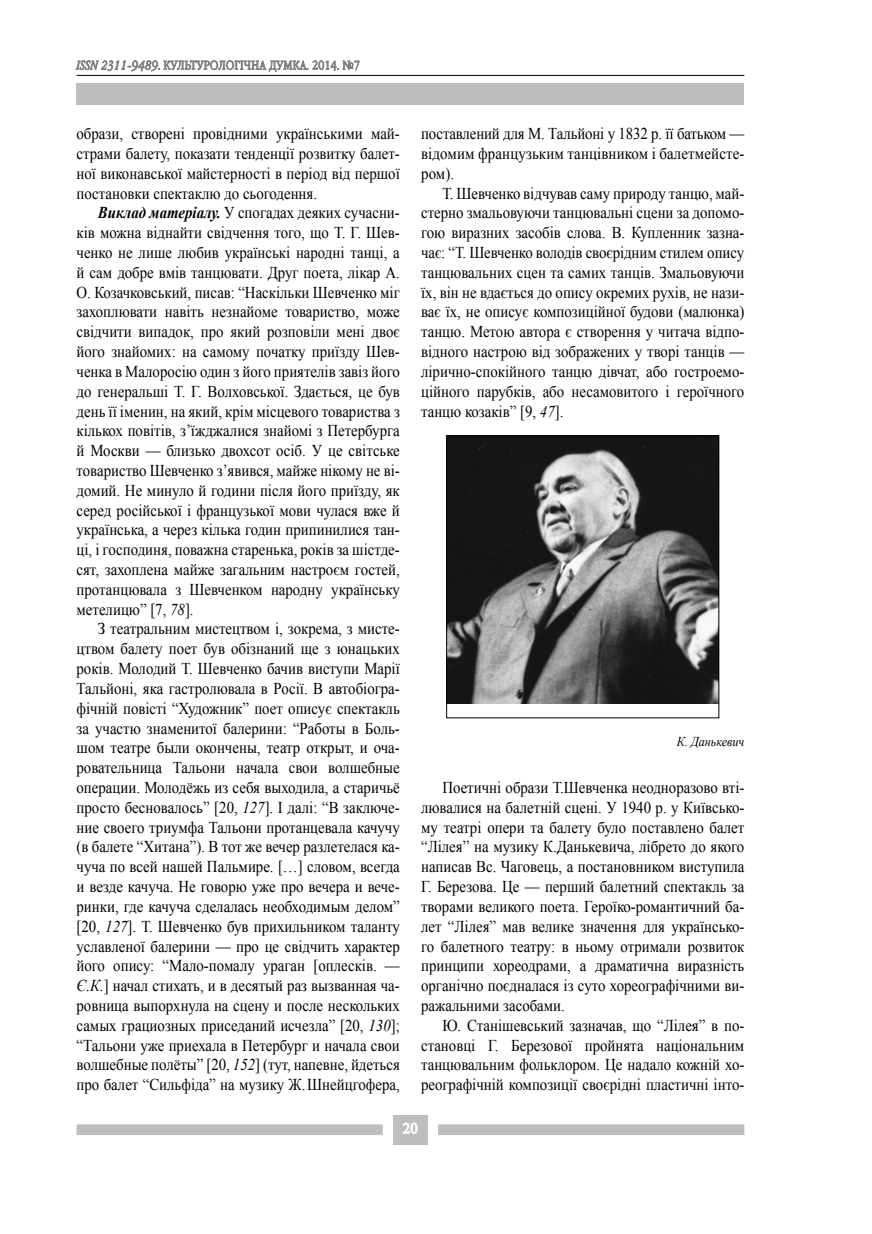
<style>
.page{position:relative;width:872px;height:1234px;background:#fff}
.page>*{position:absolute;margin:0;border:0;box-sizing:border-box;transform-origin:0 0}
.t1{font:16.5px/19.8px "Times New Roman";color:#000;text-align:justify;scale:.9 1}
.t2{font:15px "Times New Roman";color:#fff}
.t3{font:italic 13.5px "Times New Roman";color:#000;scale:.9 1}
.s1{font-weight:700;font-style:italic}
.s2{font-style:italic}
</style>
<div class="page">
<svg style="left:76px;top:60px;width:284px;height:30px"></svg>
<hr style="left:77px;top:75px;width:667px;height:1px;background:#000">
<div style="left:77px;top:84px;width:667px;height:21px;background:#bcbec0"></div>
<div style="left:393px;top:1114px;width:34px;height:30px;background:#bcbec0"></div>
<svg style="left:77px;top:1122px;width:667px;height:12px"></svg>
<img style="left:448px;top:437px;width:269px;height:266px">
<div style="left:446px;top:435px;width:273px;height:283px;border:1px solid #000"></div>
<p class="t1" style="left:77px;top:123px;width:361px">образи, створені провідними українськими май&shy;страми балету, показати тенденції розвитку балет&shy;ної виконавської майстерності в період від першої постановки спектаклю до сьогодення.</p>
<p class="t1" style="left:77px;top:202px;width:361px;text-indent:21px"><span class="s1">Виклад матеріалу.</span> У спогадах деяких сучасни&shy;ків можна віднайти свідчення того, що Т. Г. Шев&shy;ченко не лише любив українські народні танці, а й сам добре вмів танцювати. Друг поета, лікар А.<br>О. Козачковський, писав: “Наскільки Шевченко міг захоплювати навіть незнайоме товариство, може свідчити випадок, про який розповіли мені двоє його знайомих: на самому початку приїзду Шев&shy;ченка в Малоросію один з його приятелів завіз його до генеральші Т. Г. Волховської. Здається, це був день її іменин, на який, крім місцевого товариства з кількох повітів, з’їжджалися знайомі з Петербурга й Москви — близько двохсот осіб. У це світське товариство Шевченко з’явився, майже нікому не ві&shy;домий. Не минуло й години після його приїзду, як серед російської і французької мови чулася вже й українська, а через кілька годин припинилися тан&shy;ці, і господиня, поважна старенька, років за шістде&shy;сят, захоплена майже загальним настроєм гостей, протанцювала з Шевченком народну українську метелицю” [7, <span class="s2">78</span>].</p>
<p class="t1" style="left:77px;top:618px;width:361px;text-indent:21px">З театральним мистецтвом і, зокрема, з мисте&shy;цтвом балету поет був обізнаний ще з юнацьких років. Молодий Т. Шевченко бачив виступи Марії Тальйоні, яка гастролювала в Росії. В автобіогра&shy;фічній повісті “Художник” поет описує спектакль за участю знаменитої балерини: “Работы в Боль&shy;шом театре были окончены, театр открыт, и оча&shy;ровательница Тальони начала свои волшебные операции. Молодёжь из себя выходила, а старичьё просто бесновалось” [20, <span class="s2">127</span>]. І далі: “В заключе&shy;ние своего триумфа Тальони протанцевала качучу (в балете “Хитана”). В тот же вечер разлетелася ка&shy;чуча по всей нашей Пальмире. […] словом, всегда и везде качуча. Не говорю уже про вечера и вече&shy;ринки, где качуча сделалась необходимым делом” [20, <span class="s2">127</span>]. Т. Шевченко був прихильником таланту уславленої балерини — про це свідчить характер його опису: “Мало-помалу ураган [оплесків. — <span class="s2">Є.К.</span>] начал стихать, и в десятый раз вызванная ча&shy;ровница выпорхнула на сцену и после нескольких самых грациозных приседаний исчезла” [20, <span class="s2">130</span>]; “Тальони уже приехала в Петербург и начала свои волшебные полёты” [20, <span class="s2">152</span>] (тут, напевне, йдеться про балет “Сильфіда” на музику Ж.Шнейцгофера,</p>
<p class="t1" style="left:421px;top:123px;width:361px">поставлений для М. Тальйоні у 1832 р. її батьком — відомим французьким танцівником і балетмейсте&shy;ром).</p>
<p class="t1" style="left:421px;top:182px;width:361px;text-indent:21px">Т. Шевченко відчував саму природу танцю, май&shy;стерно змальовуючи танцювальні сцени за допомо&shy;гою виразних засобів слова. В. Купленник зазна&shy;чає: “Т. Шевченко володів своєрідним стилем опису танцювальних сцен та самих танців. Змальовуючи їх, він не вдається до опису окремих рухів, не нази&shy;ває їх, не описує композиційної будови (малюнка) танцю. Метою автора є створення у читача відпо&shy;відного настрою від зображених у творі танців — лірично-спокійного танцю дівчат, або гостроемо&shy;ційного парубків, або несамовитого і героїчного танцю козаків” [9, <span class="s2">47</span>].</p>
<p class="t3" style="left:677px;top:732px;width:76px">К. Данькевич</p>
<p class="t1" style="left:421px;top:776px;width:361px;text-indent:21px">Поетичні образи Т.Шевченка неодноразово вті&shy;лювалися на балетній сцені. У 1940 р. у Київсько&shy;му театрі опери та балету було поставлено балет “Лілея” на музику К.Данькевича, лібрето до якого написав Вс. Чаговець, а постановником виступила Г. Березова. Це — перший балетний спектакль за творами великого поета. Героїко-романтичний ба&shy;лет “Лілея” мав велике значення для українсько&shy;го балетного театру: в ньому отримали розвиток принципи хореодрами, а драматична виразність органічно поєдналася із суто хореографічними ви&shy;ражальними засобами.</p>
<p class="t1" style="left:421px;top:1014px;width:361px;text-indent:21px">Ю. Станішевський зазначав, що “Лілея” в по&shy;становці Г. Березової пройнята національним танцювальним фольклором. Це надало кожній хо&shy;реографічній композиції своєрідні пластичні інто-</p>
<p class="t2" style="left:403px;top:1117px;width:16px">20</p>
</div>
